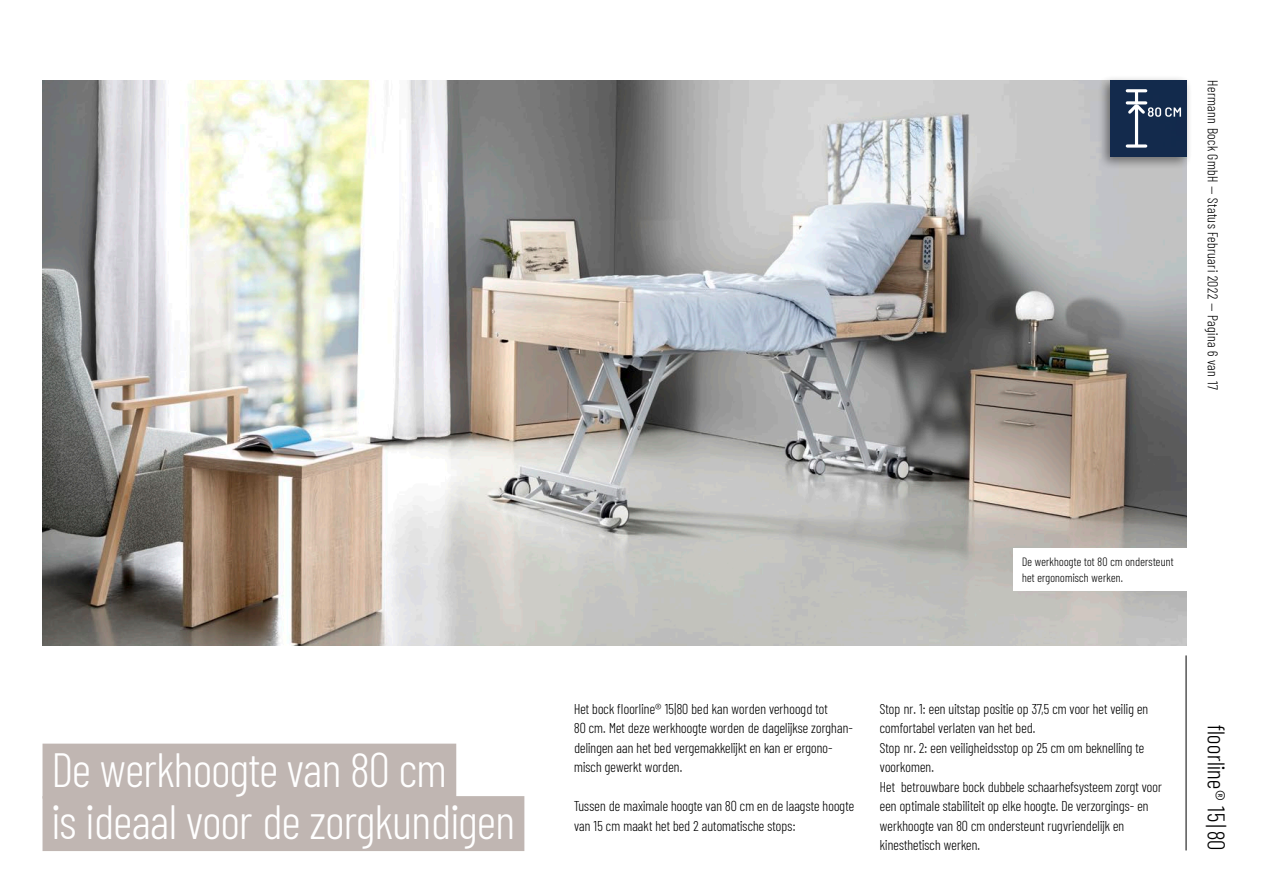
<style>
.page{position:relative;width:1263px;height:893px;background:#fff}
.page>*{position:absolute;margin:0;border:0;box-sizing:border-box;transform-origin:0 0}
.t1{font:300 48px/52.5px "Barlow Condensed";color:#fff}
.t2{font:300 24px "Barlow Condensed";letter-spacing:.02em;color:#000}
.t3{font:300 14.25px/19.5px "Barlow Condensed";letter-spacing:.01em;color:#000}
.t4{font:300 14.25px "Barlow Condensed";letter-spacing:.03em;color:#000}
.t5{font:300 12px/15.6px "Barlow Condensed";letter-spacing:.02em;color:#000}
</style>
<div class="page">
<img style="left:43px;top:80px;width:1143px;height:566px">
<div style="left:43px;top:744px;width:413px;height:54px;background:#c0b6b2"></div>
<div style="left:43px;top:796px;width:481px;height:55px;background:#c0b6b2"></div>
<hr style="left:1186px;top:655px;width:1px;height:195px;background:#000">
<div style="left:1098px;top:74px;width:95px;height:95px;background:#000;opacity:.5"></div>
<div style="left:1110px;top:80px;width:76px;height:77px;background:#132a4c"></div>
<hr style="left:1135px;top:107px;width:3px;height:38px;background:#fff">
<hr style="left:1127px;top:89px;width:19px;height:3px;background:#fff">
<svg style="left:1127px;top:144px;width:19px;height:4px"></svg>
<svg style="left:1125px;top:92px;width:56px;height:25px"></svg>
<div style="left:1013px;top:548px;width:175px;height:43px;background:#fff"></div>
<p class="t4" style="left:1223px;top:80px;width:311px;rotate:90deg">Hermann Bock GmbH — Status Februari 2022 — Pagina 6 van 17</p>
<h1 class="t1" style="left:52px;top:740px;width:464px">De werkhoogte van 80 cm<br>is ideaal voor de zorgkundigen</h1>
<p class="t5" style="left:1022px;top:553px;width:153px">De werkhoogte tot 80 cm ondersteunt het ergonomisch werken.</p>
<p class="t3" style="left:574px;top:698px;width:280px">Het bock floorline® 15|80 bed kan worden verhoogd tot<br>80 cm. Met deze werkhoogte worden de dagelijkse zorghan&shy;delingen aan het bed vergemakkelijkt en kan er ergono&shy;misch gewerkt worden.</p>
<p class="t3" style="left:574px;top:795px;width:281px">Tussen de maximale hoogte van 80 cm en de laagste hoogte van 15 cm maakt het bed 2 automatische stops:</p>
<p class="t3" style="left:880px;top:698px;width:284px">Stop nr. 1: een uitstap positie op 37,5 cm voor het veilig en comfortabel verlaten van het bed.<br>Stop nr. 2: een veiligheidsstop op 25 cm om beknelling te voorkomen.<br>Het betrouwbare bock dubbele schaarhefsysteem zorgt voor een optimale stabiliteit op elke hoogte. De verzorgings- en werkhoogte van 80 cm ondersteunt rugvriendelijk en kinesthetisch werken.</p>
<h2 class="t2" style="left:1233px;top:725px;width:127px;rotate:90deg">floorline® 15|80</h2>
</div>
